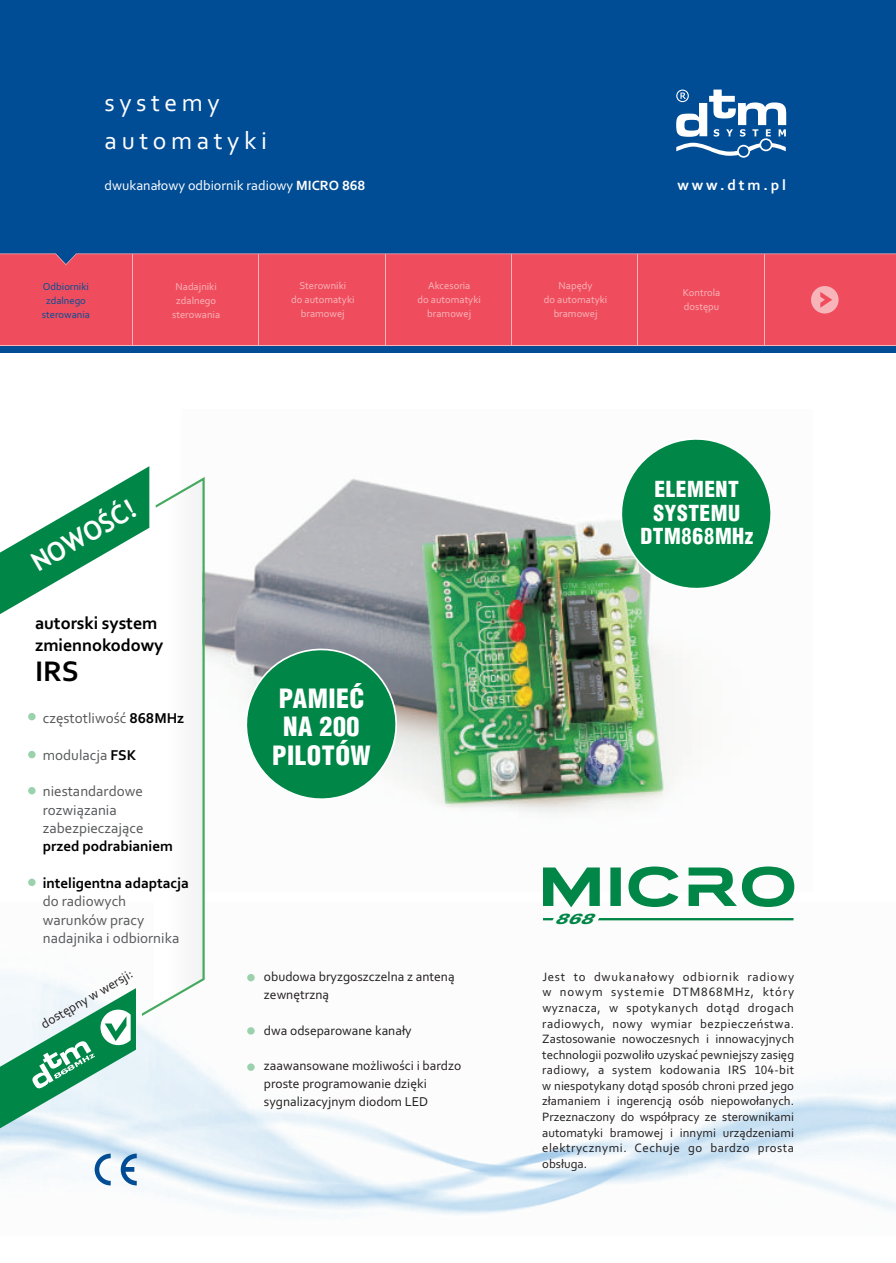
<style>
.page{position:relative;width:896px;height:1263px;background:#fff}
.page>*{position:absolute;margin:0;border:0;box-sizing:border-box;transform-origin:0 0}
.t1{font:700 29.7px "Corebal";color:#000}
.t2{font:700 26.25px "Trebuchet MS";color:#fff}
.t3{font:900 25.95px/28.5px "Switzerland Cond";letter-spacing:.02em;color:#fff;text-align:center}
.t4{font:25.5px/38.2px "Corbel";letter-spacing:.18em;color:#fff}
.t5{font:900 21.6px/23.7px "Switzerland Cond";letter-spacing:.02em;color:#fff;text-align:center}
.t6{font:700 17.85px/21.9px "Corebal";color:#000}
.t7{font:700 15.3px "Corbel";letter-spacing:.19em;color:#fff}
.t8{font:15px/18.3px "Corebal";color:#57585a}
.t9{font:700 15px "Corebal";color:#000}
.t10{font:italic 900 expanded 14.7px "Zurich BT";color:#008646;scale:1.07 1}
.t11{font:14.1px "Corbel";color:#fff}
.t12{font:13.5px/17.9px "Corebal";color:#231f20}
.t13{font:13.5px "Corbel";color:#231f20}
.t14{font:12.75px/15.6px "Corebal";letter-spacing:.04em;color:#231f20;text-align:justify}
.t15{font:10.5px/13.8px "Corbel";color:#f8b5b9;text-align:center}
.t16{font:10.5px/13.8px "Corbel";color:#014d95;text-align:center}
.s1{font-weight:700}
.s2{font-weight:700;color:#000}
</style>
<div class="page">
<div style="left:0;top:0;width:895px;height:353px;background:#014d95"></div>
<svg style="left:676px;top:90px;width:109px;height:68px"></svg>
<div style="left:0;top:265px;width:895px;height:80px;background:#ef4d5e"></div>
<svg style="left:810px;top:286px;width:28px;height:28px"></svg>
<hr style="left:132px;top:254px;width:1px;height:92px;background:#f8b5b9">
<hr style="left:258px;top:254px;width:1px;height:92px;background:#f8b5b9">
<hr style="left:384px;top:254px;width:1px;height:92px;background:#f8b5b9">
<hr style="left:511px;top:254px;width:1px;height:92px;background:#f8b5b9">
<hr style="left:637px;top:254px;width:1px;height:92px;background:#f8b5b9">
<hr style="left:763px;top:254px;width:1px;height:92px;background:#f8b5b9">
<svg style="left:0;top:253px;width:895px;height:12px;background:#e45366"></svg>
<hr style="left:0;top:345px;width:895px;height:1px;background:#f8b5b9">
<img style="left:204px;top:477px;width:591px;height:414px">
<div style="left:247px;top:974px;width:7px;height:7px;background:#9ad2ae;border-radius:50%"></div>
<div style="left:247px;top:1027px;width:7px;height:8px;background:#9ad2ae;border-radius:50%"></div>
<div style="left:247px;top:1063px;width:7px;height:8px;background:#9ad2ae;border-radius:50%"></div>
<svg style="left:95px;top:1153px;width:16px;height:32px"></svg>
<svg style="left:121px;top:1153px;width:16px;height:32px"></svg>
<svg style="left:609px;top:439px;width:173px;height:161px"></svg>
<svg style="left:234px;top:642px;width:173px;height:169px"></svg>
<svg style="left:0;top:466px;width:204px;height:669px"></svg>
<svg style="left:542px;top:866px;width:251px;height:54px"></svg>
<h3 class="t4" style="left:105px;top:86px;width:164px">systemy automatyki</h3>
<p class="t11" style="left:105px;top:179px;width:262px">dwukana³owy odbiornik radiowy <span class="s1">MICRO 868</span></p>
<p class="t7" style="left:677px;top:179px;width:110px">www.dtm.pl</p>
<p class="t16" style="left:42px;top:280px;width:49px">Odbiorniki zdalnego sterowania</p>
<p class="t15" style="left:172px;top:280px;width:49px">Nadajniki zdalnego sterowania</p>
<p class="t15" style="left:291px;top:279px;width:65px">Sterowniki<br>do automatyki bramowej</p>
<p class="t15" style="left:417px;top:279px;width:65px">Akcesoria<br>do automatyki bramowej</p>
<p class="t15" style="left:543px;top:279px;width:65px">Napêdy<br>do automatyki bramowej</p>
<p class="t15" style="left:682px;top:286px;width:39px;text-align:left">Kontrola dostêpu</p>
<h2 class="t2" style="left:28px;top:556px;width:118px;rotate:-30deg">NOWOŒÆ!</h2>
<h3 class="t6" style="left:35px;top:614px;width:130px">autorski system zmiennokodowy</h3>
<h1 class="t1" style="left:35px;top:659px;width:46px">IRS</h1>
<p class="t8" style="left:43px;top:710px;width:143px">czêstotliwoœæ <span class="s2">868MHz</span></p>
<p class="t8" style="left:43px;top:747px;width:95px">modulacja <span class="s2">FSK</span></p>
<p class="t8" style="left:43px;top:783px;width:102px">niestandardowe rozwi¹zania zabezpieczaj¹ce</p>
<p class="t9" style="left:43px;top:840px;width:131px">przed podrabianiem</p>
<p class="t9" style="left:43px;top:877px;width:147px">inteligentna adaptacja</p>
<p class="t8" style="left:43px;top:893px;width:138px">do radiowych warunków pracy nadajnika i odbiornika</p>
<p class="t13" style="left:39px;top:1020px;width:105px;rotate:-30deg">dostêpny w wersji:</p>
<h3 class="t3" style="left:272px;top:685px;width:100px">PAMIEC<br>NA 200<br>PILOTÓW</h3>
<p class="t12" style="left:264px;top:968px;width:192px">obudowa bryzgoszczelna z anten¹ zewnêtrzn¹</p>
<p class="t12" style="left:264px;top:1022px;width:149px">dwa odseparowane kana³y</p>
<p class="t12" style="left:264px;top:1058px;width:199px">zaawansowane mo¿liwoœci i bardzo proste programowanie dziêki sygnalizacyjnym diodom LED</p>
<h3 class="t5" style="left:640px;top:478px;width:114px">ELEMENT<br>SYSTEMU<br>DTM868MHz</h3>
<p class="t10" style="left:554px;top:913px;width:44px">868</p>
<p class="t14" style="left:542px;top:970px;width:253px">Jest to dwukana³owy odbiornik radiowy w nowym systemie DTM868MHz, który wyznacza, w spotykanych dot¹d drogach radiowych, nowy wymiar bezpieczeñstwa.<br>Zastosowanie nowoczesnych i innowacyjnych technologii pozwoli³o uzyskaæ pewniejszy zasiêg radiowy, a system kodowania IRS 104-bit w niespotykany dot¹d sposób chroni przed jego z³amaniem i ingerencj¹ osób niepowo³anych.<br>Przeznaczony do wspó³pracy ze sterownikami automatyki bramowej i innymi urz¹dzeniami elektrycznymi. Cechuje go bardzo prosta obs³uga.</p>
</div>
